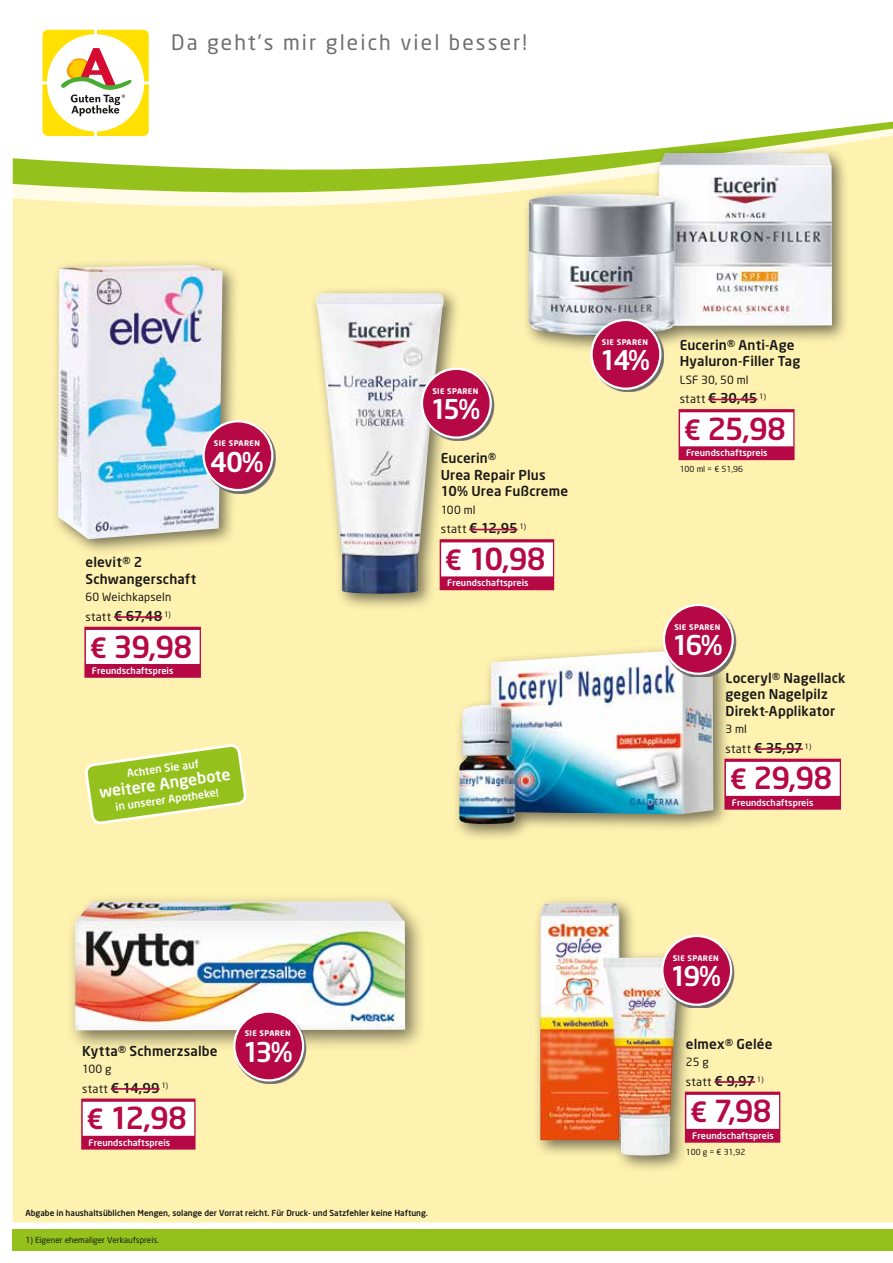
<style>
.page{position:relative;width:893px;height:1263px;background:#fff}
.page>*{position:absolute;margin:0;border:0;box-sizing:border-box;transform-origin:0 0}
.t1{font:500 30px "Neo Sans";letter-spacing:-.025em;color:#b60844}
.t2{font:500 27px "Neo Sans";letter-spacing:-.135em;color:#fff}
.t3{font:21px "Neo Sans";letter-spacing:.1em;color:#6f6f6e}
.t4{font:500 15.75px "Neo Sans";color:#fff}
.t5{font:500 13.5px/16.5px "Neo Sans";letter-spacing:.01em;color:#1a1a18}
.t6{font:11.55px "Neo Sans";letter-spacing:.025em;color:#1a1a18}
.t7{font:11.25px "Neo Sans";letter-spacing:.015em;color:#1a1a18}
.t8{font:500 10.65px "Neo Sans";color:#fff}
.t9{font:500 9px "Neo Sans";letter-spacing:.01em;color:#fff}
.t10{font:500 8.25px "Neo Sans";color:#1a1a18}
.t11{font:8.25px "Neo Sans";color:#1a1a18}
.t12{font:700 7.65px "Neo Sans";letter-spacing:.05em;color:#fff}
.s1{font-weight:400;font-size:11.55px}
.s2{font-size:27.6px}
.s3{font-weight:500;font-size:13.5px}
</style>
<div class="page">
<div style="left:13px;top:95px;width:880px;height:1127px;background:#fff2b0"></div>
<svg style="left:43px;top:30px;width:106px;height:91px"></svg>
<div style="left:13px;top:1229px;width:880px;height:21px;background:#94c11c"></div>
<svg style="left:13px;top:121px;width:880px;height:88px"></svg>
<div style="left:533px;top:896px;width:166px;height:277px;background:#1a1a18;opacity:.6"></div>
<img style="left:540px;top:903px;width:141px;height:252px">
<div style="left:685px;top:1092px;width:95px;height:51px;background:#b60844"></div>
<div style="left:686px;top:1095px;width:93px;height:34px;background:#fff"></div>
<hr style="left:714px;top:1081px;width:41px;height:2px;background:#b60844">
<svg style="left:663px;top:937px;width:71px;height:71px"></svg>
<div style="left:662px;top:936px;width:69px;height:69px;background:#b60844;border-radius:50%"></div>
<div style="left:661px;top:935px;width:71px;height:71px;border:2px solid #fff;border-radius:50%"></div>
<div style="left:51px;top:258px;width:189px;height:299px;background:#1a1a18;opacity:.6"></div>
<img style="left:58px;top:265px;width:165px;height:274px">
<div style="left:84px;top:627px;width:117px;height:51px;background:#b60844"></div>
<div style="left:86px;top:630px;width:114px;height:34px;background:#fff"></div>
<hr style="left:114px;top:616px;width:48px;height:2px;background:#b60844">
<svg style="left:205px;top:422px;width:71px;height:71px"></svg>
<div style="left:204px;top:421px;width:68px;height:69px;background:#b60844;border-radius:50%"></div>
<div style="left:202px;top:420px;width:71px;height:71px;border:2px solid #fff;border-radius:50%"></div>
<div style="left:522px;top:146px;width:328px;height:208px;background:#1a1a18;opacity:.6"></div>
<img style="left:527px;top:153px;width:305px;height:183px">
<div style="left:679px;top:409px;width:116px;height:51px;background:#b60844"></div>
<div style="left:680px;top:412px;width:113px;height:34px;background:#fff"></div>
<hr style="left:708px;top:399px;width:49px;height:1px;background:#b60844">
<svg style="left:593px;top:321px;width:71px;height:71px"></svg>
<div style="left:592px;top:320px;width:68px;height:69px;background:#b60844;border-radius:50%"></div>
<div style="left:590px;top:319px;width:71px;height:71px;border:2px solid #fff;border-radius:50%"></div>
<div style="left:309px;top:286px;width:152px;height:326px;background:#1a1a18;opacity:.6"></div>
<img style="left:316px;top:293px;width:128px;height:301px">
<div style="left:440px;top:539px;width:114px;height:51px;background:#b60844"></div>
<div style="left:441px;top:542px;width:112px;height:34px;background:#fff"></div>
<hr style="left:469px;top:529px;width:49px;height:1px;background:#b60844">
<svg style="left:423px;top:370px;width:71px;height:71px"></svg>
<div style="left:422px;top:369px;width:69px;height:69px;background:#b60844;border-radius:50%"></div>
<div style="left:421px;top:368px;width:71px;height:71px;border:2px solid #fff;border-radius:50%"></div>
<svg style="left:85px;top:744px;width:161px;height:80px;background:#b9d356"></svg>
<div style="left:452px;top:643px;width:280px;height:199px;background:#1a1a18;opacity:.6"></div>
<img style="left:459px;top:650px;width:254px;height:174px">
<div style="left:724px;top:759px;width:117px;height:51px;background:#b60844"></div>
<div style="left:726px;top:762px;width:114px;height:34px;background:#fff"></div>
<hr style="left:754px;top:748px;width:49px;height:2px;background:#b60844">
<svg style="left:665px;top:606px;width:71px;height:71px"></svg>
<div style="left:664px;top:605px;width:69px;height:69px;background:#b60844;border-radius:50%"></div>
<div style="left:663px;top:604px;width:71px;height:71px;border:2px solid #fff;border-radius:50%"></div>
<div style="left:66px;top:893px;width:361px;height:159px;background:#1a1a18;opacity:.6"></div>
<img style="left:75px;top:901px;width:330px;height:129px">
<div style="left:81px;top:1098px;width:115px;height:51px;background:#b60844"></div>
<div style="left:83px;top:1102px;width:111px;height:34px;background:#fff"></div>
<hr style="left:111px;top:1088px;width:49px;height:2px;background:#b60844">
<svg style="left:235px;top:1012px;width:71px;height:72px"></svg>
<div style="left:234px;top:1012px;width:69px;height:68px;background:#b60844;border-radius:50%"></div>
<div style="left:233px;top:1010px;width:71px;height:71px;border:2px solid #fff;border-radius:50%"></div>
<h3 class="t3" style="left:171px;top:30px;width:357px">Da geht’s mir gleich viel besser!</h3>
<p class="t12" style="left:214px;top:438px;width:47px">SIE SPAREN</p>
<h2 class="t2" style="left:210px;top:445px;width:55px">40%</h2>
<p class="t5" style="left:85px;top:554px;width:112px">elevit® 2<br>Schwangerschaft</p>
<p class="t7" style="left:85px;top:590px;width:87px">60 Weichkapseln</p>
<p class="t5" style="left:85px;top:607px;width:87px"><span class="s1">statt</span> € 67,48 <sup>1)</sup></p>
<h1 class="t1" style="left:90px;top:627px;width:104px"><span class="s2">€</span> 39,98</h1>
<p class="t9" style="left:92px;top:665px;width:83px">Freundschaftspreis</p>
<p class="t8" style="left:126px;top:767px;width:74px;rotate:-8deg">Achten Sie auf</p>
<p class="t4" style="left:98px;top:782px;width:134px;rotate:-8deg">weitere Angebote</p>
<p class="t8" style="left:115px;top:800px;width:105px;rotate:-8deg">in unserer Apotheke!</p>
<p class="t12" style="left:432px;top:386px;width:47px">SIE SPAREN</p>
<h2 class="t2" style="left:430px;top:392px;width:51px">15%</h2>
<p class="t5" style="left:441px;top:450px;width:129px">Eucerin®<br>Urea Repair Plus<br>10% Urea Fußcreme</p>
<p class="t7" style="left:441px;top:503px;width:36px">100 ml</p>
<p class="t5" style="left:441px;top:520px;width:87px"><span class="s1">statt</span> € 12,95 <sup>1)</sup></p>
<h1 class="t1" style="left:445px;top:540px;width:102px"><span class="s2">€</span> 10,98</h1>
<p class="t9" style="left:447px;top:577px;width:83px">Freundschaftspreis</p>
<p class="t12" style="left:602px;top:337px;width:47px">SIE SPAREN</p>
<h2 class="t2" style="left:600px;top:343px;width:52px">14%</h2>
<p class="t5" style="left:680px;top:336px;width:122px">Eucerin® Anti-Age<br>Hyaluron-Filler Tag</p>
<p class="t7" style="left:680px;top:373px;width:71px">LSF 30, 50 ml</p>
<p class="t5" style="left:680px;top:390px;width:88px"><span class="s1">statt</span> € 30,45 <sup>1)</sup></p>
<h1 class="t1" style="left:684px;top:410px;width:104px"><span class="s2">€</span> 25,98</h1>
<p class="t9" style="left:686px;top:447px;width:83px">Freundschaftspreis</p>
<p class="t11" style="left:680px;top:464px;width:65px">100 ml = € 51,96</p>
<p class="t12" style="left:674px;top:622px;width:47px">SIE SPAREN</p>
<h2 class="t2" style="left:672px;top:628px;width:52px">16%</h2>
<p class="t5" style="left:725px;top:669px;width:122px">Loceryl® Nagellack gegen Nagelpilz<br>Direkt-Applikator</p>
<p class="t7" style="left:725px;top:722px;width:23px">3 ml</p>
<p class="t5" style="left:725px;top:739px;width:87px"><span class="s1">statt</span> € 35,97 <sup>1)</sup></p>
<h1 class="t1" style="left:730px;top:759px;width:104px"><span class="s2">€</span> 29,98</h1>
<p class="t9" style="left:732px;top:797px;width:83px">Freundschaftspreis</p>
<p class="t5" style="left:82px;top:1042px;width:137px">Kytta® Schmerzsalbe</p>
<p class="t7" style="left:82px;top:1062px;width:31px">100 g</p>
<p class="t5" style="left:82px;top:1079px;width:87px"><span class="s1">statt</span> € 14,99 <sup>1)</sup></p>
<h1 class="t1" style="left:87px;top:1099px;width:102px"><span class="s2">€</span> 12,98</h1>
<p class="t9" style="left:89px;top:1136px;width:83px">Freundschaftspreis</p>
<p class="t12" style="left:245px;top:1029px;width:47px">SIE SPAREN</p>
<h2 class="t2" style="left:243px;top:1035px;width:52px">13%</h2>
<p class="t10" style="left:26px;top:1207px;width:404px">Abgabe in haushaltsüblichen Mengen, solange der Vorrat reicht. Für Druck- und Satzfehler keine Haftung.</p>
<p class="t11" style="left:26px;top:1234px;width:135px">1) Eigener ehemaliger Verkaufspreis.</p>
<p class="t12" style="left:673px;top:953px;width:47px">SIE SPAREN</p>
<h2 class="t2" style="left:670px;top:959px;width:52px">19%</h2>
<p class="t5" style="left:686px;top:1035px;width:88px">elmex® Gelée</p>
<p class="t7" style="left:686px;top:1055px;width:24px">25 g</p>
<p class="t6" style="left:686px;top:1074px;width:79px">statt <span class="s3">€ 9,97</span> <sup>1)</sup></p>
<h1 class="t1" style="left:690px;top:1092px;width:83px"><span class="s2">€</span> 7,98</h1>
<p class="t9" style="left:692px;top:1129px;width:83px">Freundschaftspreis</p>
<p class="t11" style="left:686px;top:1146px;width:61px">100 g = € 31,92</p>
</div>
